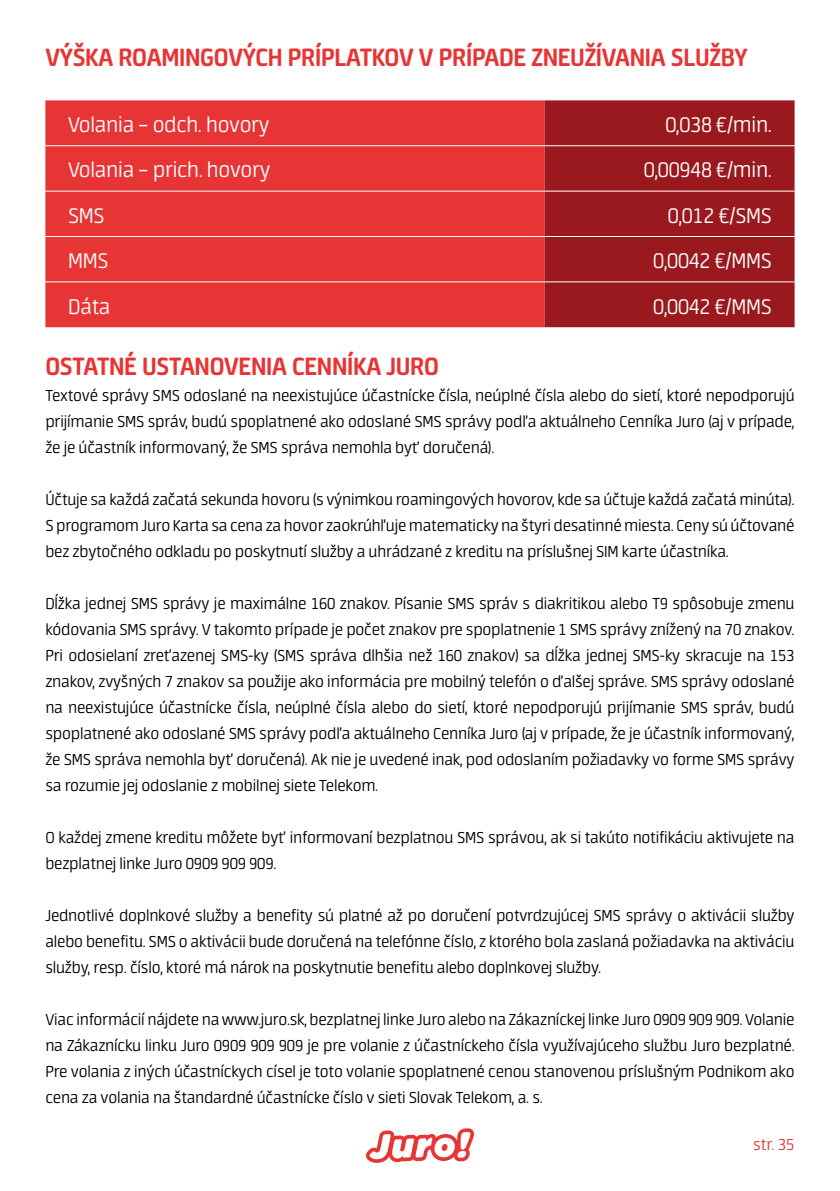
<style>
.page{position:relative;width:840px;height:1191px;background:#fff}
.page>*{position:absolute;margin:0;border:0;box-sizing:border-box;transform-origin:0 0}
.t1{font:700 28px "Neuron";letter-spacing:-.01em;color:#e73434}
.t2{font:300 24px "Neuron";letter-spacing:-.01em;color:#fff}
.t3{font:300 18px/26px "Neuron";letter-spacing:-.01em;color:#000;text-align:justify}
.t4{font:300 18px "Neuron";color:#e73434}
</style>
<div class="page">
<svg style="left:366px;top:1128px;width:108px;height:34px"></svg>
<div style="left:45px;top:100px;width:499px;height:227px;background:#e73434"></div>
<div style="left:544px;top:100px;width:250px;height:227px;background:#9a191e"></div>
<hr style="left:45px;top:145px;width:499px;height:1px;background:#fff">
<hr style="left:544px;top:145px;width:250px;height:1px;background:#fff">
<hr style="left:45px;top:191px;width:499px;height:1px;background:#fff">
<hr style="left:544px;top:191px;width:250px;height:1px;background:#fff">
<hr style="left:45px;top:236px;width:499px;height:1px;background:#fff">
<hr style="left:544px;top:236px;width:250px;height:1px;background:#fff">
<hr style="left:45px;top:281px;width:499px;height:1px;background:#fff">
<hr style="left:544px;top:281px;width:250px;height:1px;background:#fff">
<h1 class="t1" style="left:45px;top:42px;width:703px">VÝŠKA ROAMINGOVÝCH PRÍPLATKOV V PRÍPADE ZNEUŽÍVANIA SLUŽBY</h1>
<h2 class="t2" style="left:68px;top:112px;width:203px">Volania – odch. hovory</h2>
<h2 class="t2" style="left:665px;top:112px;width:108px">0,038 €/min.</h2>
<h2 class="t2" style="left:68px;top:157px;width:204px">Volania – prich. hovory</h2>
<h2 class="t2" style="left:643px;top:157px;width:129px">0,00948 €/min.</h2>
<h2 class="t2" style="left:68px;top:203px;width:38px">SMS</h2>
<h2 class="t2" style="left:667px;top:203px;width:105px">0,012 €/SMS</h2>
<h2 class="t2" style="left:68px;top:248px;width:42px">MMS</h2>
<h2 class="t2" style="left:653px;top:248px;width:120px">0,0042 €/MMS</h2>
<h2 class="t2" style="left:68px;top:293px;width:44px">Dáta</h2>
<h2 class="t2" style="left:653px;top:293px;width:120px">0,0042 €/MMS</h2>
<h1 class="t1" style="left:45px;top:350px;width:395px">OSTATNÉ USTANOVENIA CENNÍKA JURO</h1>
<p class="t3" style="left:45px;top:383px;width:750px">Textové správy SMS odoslané na neexistujúce účastnícke čísla, neúplné čísla alebo do sietí, ktoré nepodporujú prijímanie SMS správ, budú spoplatnené ako odoslané SMS správy podľa aktuálneho Cenníka Juro (aj v prípade, že je účastník informovaný, že SMS správa nemohla byť doručená).</p>
<p class="t3" style="left:45px;top:487px;width:750px">Účtuje sa každá začatá sekunda hovoru (s výnimkou roamingových hovorov, kde sa účtuje každá začatá minúta).<br>S programom Juro Karta sa cena za hovor zaokrúhľuje matematicky na štyri desatinné miesta. Ceny sú účtované bez zbytočného odkladu po poskytnutí služby a uhrádzané z kreditu na príslušnej SIM karte účastníka.</p>
<p class="t3" style="left:45px;top:591px;width:750px">Dĺžka jednej SMS správy je maximálne 160 znakov. Písanie SMS správ s diakritikou alebo T9 spôsobuje zmenu kódovania SMS správy. V takomto prípade je počet znakov pre spoplatnenie 1 SMS správy znížený na 70 znakov.<br>Pri odosielaní zreťazenej SMS-ky (SMS správa dlhšia než 160 znakov) sa dĺžka jednej SMS-ky skracuje na 153 znakov, zvyšných 7 znakov sa použije ako informácia pre mobilný telefón o ďalšej správe. SMS správy odoslané na neexistujúce účastnícke čísla, neúplné čísla alebo do sietí, ktoré nepodporujú prijímanie SMS správ, budú spoplatnené ako odoslané SMS správy podľa aktuálneho Cenníka Juro (aj v prípade, že je účastník informovaný, že SMS správa nemohla byť doručená). Ak nie je uvedené inak, pod odoslaním požiadavky vo forme SMS správy sa rozumie jej odoslanie z mobilnej siete Telekom.</p>
<p class="t3" style="left:45px;top:825px;width:750px">O každej zmene kreditu môžete byť informovaní bezplatnou SMS správou, ak si takúto notifikáciu aktivujete na bezplatnej linke Juro 0909 909 909.</p>
<p class="t3" style="left:45px;top:903px;width:750px">Jednotlivé doplnkové služby a benefity sú platné až po doručení potvrdzujúcej SMS správy o aktivácii služby alebo benefitu. SMS o aktivácii bude doručená na telefónne číslo, z ktorého bola zaslaná požiadavka na aktiváciu služby, resp. číslo, ktoré má nárok na poskytnutie benefitu alebo doplnkovej služby.</p>
<p class="t3" style="left:45px;top:1007px;width:750px">Viac informácií nájdete na www.juro.sk, bezplatnej linke Juro alebo na Zákazníckej linke Juro 0909 909 909. Volanie na Zákaznícku linku Juro 0909 909 909 je pre volanie z účastníckeho čísla využívajúceho službu Juro bezplatné.<br>Pre volania z iných účastníckych císel je toto volanie spoplatnené cenou stanovenou príslušným Podnikom ako cena za volania na štandardné účastnícke číslo v sieti Slovak Telekom, a. s.</p>
<p class="t4" style="left:752px;top:1135px;width:43px">str. 35</p>
</div>
